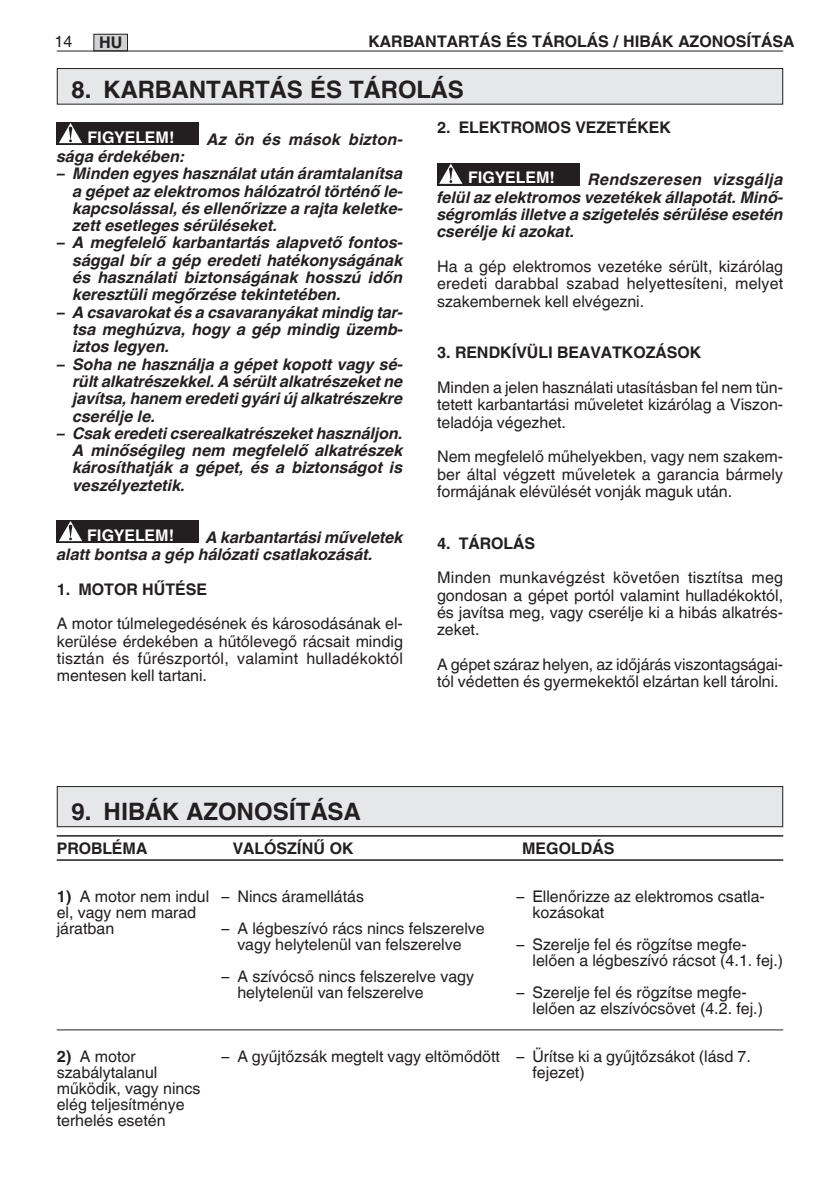
<style>
.page{position:relative;width:840px;height:1191px;background:#fff}
.page>*{position:absolute;margin:0;border:0;box-sizing:border-box;transform-origin:0 0}
.titolo{font:700 24px "Helvetica World";color:#231f20}
.Normale{font:16px/16px "Helvetica World";color:#231f20}
.Normale-2{font:italic 700 16px/17.2px "Helvetica World";color:#231f20;text-align:justify}
.Normale-3{font:700 16px "Helvetica World";color:#231f20}
.Normale-4{font:700 16px "Helvetica World";color:#fff}
.s1{font-weight:700}
</style>
<div class="page">
<div style="left:94px;top:34px;width:33px;height:17px;background:#d1d2d4"></div>
<div style="left:94px;top:34px;width:34px;height:17px;border:1px solid #231f20"></div>
<hr style="left:57px;top:51px;width:725px;height:1px;background:#231f20">
<div style="left:437px;top:163px;width:28px;height:22px;background:#231f20"></div>
<svg style="left:439px;top:164px;width:23px;height:20px"></svg>
<svg style="left:448px;top:167px;width:4px;height:12px"></svg>
<div style="left:465px;top:163px;width:114px;height:22px;background:#231f20"></div>
<svg style="left:57px;top:122px;width:28px;height:23px"></svg>
<svg style="left:59px;top:123px;width:23px;height:20px"></svg>
<div style="left:85px;top:122px;width:114px;height:23px;background:#231f20"></div>
<div style="left:57px;top:520px;width:28px;height:22px;background:#231f20"></div>
<svg style="left:59px;top:521px;width:23px;height:20px"></svg>
<div style="left:85px;top:520px;width:113px;height:22px;background:#231f20"></div>
<div style="left:57px;top:69px;width:725px;height:35px;background:#e6e7e9"></div>
<div style="left:57px;top:68px;width:725px;height:37px;border:1px solid #231f20"></div>
<div style="left:57px;top:786px;width:725px;height:40px;background:#e6e7e9"></div>
<div style="left:57px;top:786px;width:725px;height:41px;border:1px solid #231f20"></div>
<hr style="left:57px;top:1029px;width:725px;height:1px;background:#231f20">
<hr style="left:57px;top:835px;width:725px;height:1px;background:#231f20">
<hr style="left:57px;top:859px;width:725px;height:1px;background:#231f20">
<p class="Normale" style="left:54px;top:33px;width:19px">14</p>
<p class="Normale-3" style="left:99px;top:33px;width:25px">HU</p>
<p class="Normale-3" style="left:368px;top:32px;width:427px">KARBANTARTÁS ÉS TÁROLÁS / HIBÁK AZONOSÍTÁSA</p>
<p class="titolo" style="left:71px;top:75px;width:394px">8. KARBANTARTÁS ÉS TÁROLÁS</p>
<p class="Normale-4" style="left:88px;top:128px;width:88px">FIGYELEM!</p>
<p class="Normale-2" style="left:207px;top:130px;width:197px">Az ön és mások bizton-</p>
<p class="Normale-2" style="left:57px;top:148px;width:129px">sága érdekében:</p>
<p class="Normale-2" style="left:73px;top:165px;width:331px;text-indent:-16px">– Minden egyes használat után áramtalanítsa a gépet az elektromos hálózatról történő le&shy;kapcsolással, és ellenőrizze a rajta keletke&shy;zett esetleges sérüléseket.</p>
<p class="Normale-2" style="left:73px;top:234px;width:331px;text-indent:-16px">– A megfelelő karbantartás alapvető fontos&shy;sággal bír a gép eredeti hatékonyságának és használati biztonságának hosszú időn keresztüli megőrzése tekintetében.</p>
<p class="Normale-2" style="left:73px;top:303px;width:331px;text-indent:-16px">– A csavarokat és a csavaranyákat mindig tar&shy;tsa meghúzva, hogy a gép mindig üzemb&shy;iztos legyen.</p>
<p class="Normale-2" style="left:73px;top:355px;width:331px;text-indent:-16px">– Soha ne használja a gépet kopott vagy sé&shy;rült alkatrészekkel. A sérült alkatrészeket ne javítsa, hanem eredeti gyári új alkatrészekre cserélje le.</p>
<p class="Normale-2" style="left:73px;top:425px;width:331px;text-indent:-16px">– Csak eredeti cserealkatrészeket használjon.<br>A minőségileg nem megfelelő alkatrészek károsíthatják a gépet, és a biztonságot is veszélyeztetik.</p>
<p class="Normale-4" style="left:87px;top:526px;width:88px">FIGYELEM!</p>
<p class="Normale-2" style="left:57px;top:528px;width:347px;text-indent:149px">A karbantartási műveletek alatt bontsa a gép hálózati csatlakozását.</p>
<p class="Normale-3" style="left:57px;top:580px;width:152px">1. MOTOR HŰTÉSE</p>
<p class="Normale" style="left:57px;top:615px;width:347px;line-height:17.2px;text-align:justify">A motor túlmelegedésének és károsodásának el&shy;kerülése érdekében a hűtőlevegő rácsait mindig tisztán és fűrészportól, valamint hulladékoktól mentesen kell tartani.</p>
<p class="Normale-3" style="left:437px;top:119px;width:235px">2. ELEKTROMOS VEZETÉKEK</p>
<p class="Normale-4" style="left:468px;top:168px;width:88px">FIGYELEM!</p>
<p class="Normale-2" style="left:437px;top:171px;width:347px;text-indent:151px">Rendszeresen vizsgálja felül az elektromos vezetékek állapotát. Minő&shy;ségromlás illetve a szigetelés sérülése esetén cserélje ki azokat.</p>
<p class="Normale" style="left:437px;top:258px;width:347px;line-height:17.4px;text-align:justify">Ha a gép elektromos vezetéke sérült, kizárólag eredeti darabbal szabad helyettesíteni, melyet szakembernek kell elvégezni.</p>
<p class="Normale-3" style="left:437px;top:343px;width:266px">3. RENDKÍVÜLI BEAVATKOZÁSOK</p>
<p class="Normale" style="left:437px;top:379px;width:347px;line-height:17.2px;text-align:justify">Minden a jelen használati utasításban fel nem tün&shy;tetett karbantartási műveletet kizárólag a Viszon&shy;teladója végezhet.</p>
<p class="Normale" style="left:437px;top:448px;width:347px;line-height:17.4px;text-align:justify">Nem megfelelő műhelyekben, vagy nem szakem&shy;ber által végzett műveletek a garancia bármely formájának elévülését vonják maguk után.</p>
<p class="Normale-3" style="left:437px;top:534px;width:100px">4. TÁROLÁS</p>
<p class="Normale" style="left:437px;top:569px;width:347px;line-height:17.2px;text-align:justify">Minden munkavégzést követően tisztítsa meg gondosan a gépet portól valamint hulladékoktól, és javítsa meg, vagy cserélje ki a hibás alkatrés&shy;zeket.</p>
<p class="Normale" style="left:437px;top:656px;width:346px;line-height:17.2px">A gépet száraz helyen, az időjárás viszontagságai&shy;tól védetten és gyermekektől elzártan kell tárolni.</p>
<p class="titolo" style="left:71px;top:798px;width:291px">9. HIBÁK AZONOSÍTÁSA</p>
<p class="Normale-3" style="left:57px;top:838px;width:92px">PROBLÉMA</p>
<p class="Normale-3" style="left:232px;top:838px;width:122px">VALÓSZÍNŰ OK</p>
<p class="Normale-3" style="left:522px;top:838px;width:94px">MEGOLDÁS</p>
<p class="Normale" style="left:57px;top:888px;width:154px"><span class="s1">1)</span> A motor nem indul el, vagy nem marad járatban</p>
<p class="Normale" style="left:221px;top:888px;width:144px">– Nincs áramellátás</p>
<p class="Normale" style="left:221px;top:920px;width:265px;text-align:center">– A légbeszívó rács nincs felszerelve vagy helytelenül van felszerelve</p>
<p class="Normale" style="left:237px;top:968px;width:238px;text-indent:-16px">– A szívócső nincs felszerelve vagy helytelenül van felszerelve</p>
<p class="Normale" style="left:57px;top:1048px;width:145px"><span class="s1">2)</span> A motor szabálytalanul működik, vagy nincs elég teljesítménye terhelés esetén</p>
<p class="Normale" style="left:221px;top:1048px;width:280px">– A gyűjtőzsák megtelt vagy eltömődött</p>
<p class="Normale" style="left:532px;top:888px;width:234px;text-indent:-16px">– Ellenőrizze az elektromos csatla&shy;kozásokat</p>
<p class="Normale" style="left:532px;top:936px;width:252px;text-indent:-16px">– Szerelje fel és rögzítse megfe&shy;lelően a légbeszívó rácsot (4.1. fej.)</p>
<p class="Normale" style="left:532px;top:984px;width:232px;text-indent:-16px">– Szerelje fel és rögzítse megfe&shy;lelően az elszívócsövet (4.2. fej.)</p>
<p class="Normale" style="left:532px;top:1048px;width:220px;text-indent:-16px">– Ürítse ki a gyűjtőzsákot (lásd 7. fejezet)</p>
</div>
